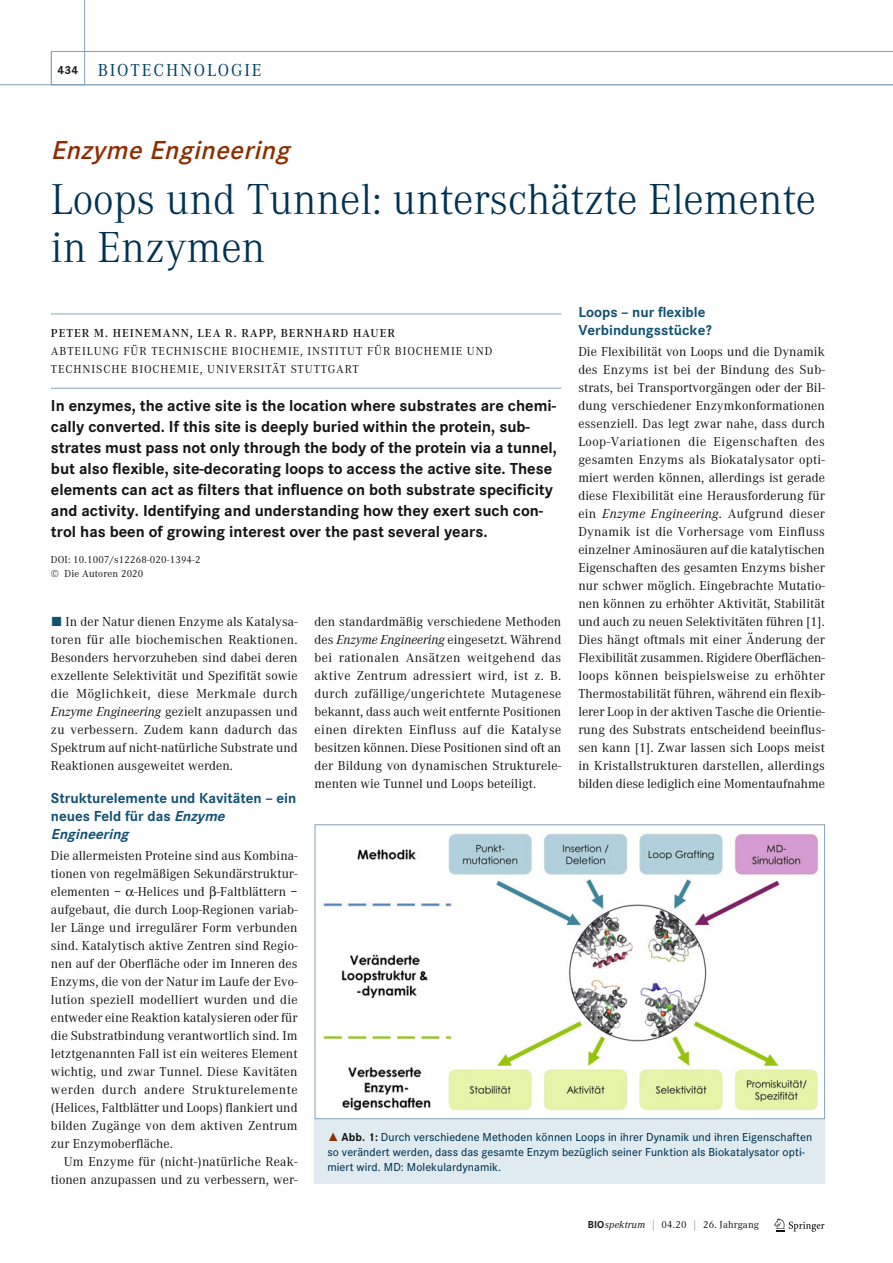
<style>
.page{position:relative;width:893px;height:1263px;background:#fff}
.page>*{position:absolute;margin:0;border:0;box-sizing:border-box;transform-origin:0 0}
.t1{font:300 45px/48px "Corporate A";color:#003252}
.t2{font:italic 600 27px "Corporate S";color:#8d2d00}
.t3{font:18px "Corporate A";letter-spacing:.1em;color:#004264}
.t4{font:700 16.5px/21px "Corporate S";color:#131413}
.t5{font:700 15px/18px "Corporate S";color:#115273}
.t6{font:13.5px/18px "Corporate A";letter-spacing:.005em;color:#131413;text-align:justify}
.t7{font:500 12px/15px "Corporate S";letter-spacing:.005em;color:#003252}
.t8{font:12px/18px "Corporate A";letter-spacing:.075em;color:#131413}
.t9{font:600 12px "Corporate A";letter-spacing:.075em;color:#131413}
.t10{font:10.5px/13.5px "Corporate A";letter-spacing:.015em;color:#131413}
.s1{font-family:"Corporate S";font-weight:700;font-size:12px;color:#131413}
.s2{font-style:italic}
.s3{font-family:"The Sans Expert";color:#115273}
.s4{font-family:"The Sans Expert";font-weight:400;color:#8d2d00}
.s5{font-weight:700;color:#131413}
.s6{font-family:"Corporate S";font-weight:700}
.s7{color:#658ba6}
</style>
<div class="page">
<svg style="left:774px;top:1218px;width:50px;height:14px"></svg>
<hr style="left:51px;top:314px;width:510px;height:1px;background:#84a2ba">
<hr style="left:51px;top:388px;width:510px;height:1px;background:#84a2ba">
<div style="left:315px;top:1119px;width:510px;height:64px;background:#dfebf1"></div>
<img style="left:322px;top:833px;width:495px;height:278px">
<div style="left:315px;top:824px;width:510px;height:295px;border:1px solid #84a2ba"></div>
<svg style="left:0;top:0;width:85px;height:85px"></svg>
<div style="left:51px;top:51px;width:842px;height:34px;border:1px solid #84a2ba"></div>
<h3 class="t3" style="left:58px;top:63px;width:206px"><span class="s1">434</span> BIOTECHNOLOGIE</h3>
<h2 class="t2" style="left:51px;top:141px;width:245px">Enzyme Engineering</h2>
<h1 class="t1" style="left:51px;top:179px;width:766px">Loops und Tunnel: unterschätzte Elemente in Enzymen</h1>
<p class="t5" style="left:578px;top:305px;width:135px">Loops – nur flexible<br>Verbindungsstücke?</p>
<p class="t6" style="left:578px;top:344px;width:248px">Die Flexibilität von Loops und die Dynamik des Enzyms ist bei der Bindung des Sub&shy;strats, bei Transportvorgängen oder der Bil&shy;dung verschiedener Enzymkonformationen essenziell. Das legt zwar nahe, dass durch Loop-Variationen die Eigenschaften des gesamten Enzyms als Biokatalysator opti&shy;miert werden können, allerdings ist gerade diese Flexibilität eine Herausforderung für ein <span class="s2">Enzyme Engineering</span>. Aufgrund dieser Dynamik ist die Vorhersage vom Einfluss einzelner Aminosäuren auf die katalytischen Eigenschaften des gesamten Enzyms bisher nur schwer möglich. Eingebrachte Mutatio&shy;nen können zu erhöhter Aktivität, Stabilität und auch zu neuen Selektivitäten führen [1].<br>Dies hängt oftmals mit einer Änderung der Flexibilität zusammen. Rigidere Oberflächen&shy;loops können beispielsweise zu erhöhter Thermostabilität führen, während ein flexib&shy;lerer Loop in der aktiven Tasche die Orientie&shy;rung des Substrats entscheidend beeinflus&shy;sen kann [1]. Zwar lassen sich Loops meist in Kristallstrukturen darstellen, allerdings bilden diese lediglich eine Momentaufnahme</p>
<p class="t9" style="left:51px;top:329px;width:345px">PETER M. HEINEMANN, LEA R. RAPP, BERNHARD HAUER</p>
<p class="t8" style="left:51px;top:343px;width:443px">ABTEILUNG FÜR TECHNISCHE BIOCHEMIE, INSTITUT FÜR BIOCHEMIE UND<br>TECHNISCHE BIOCHEMIE, UNIVERSITÄT STUTTGART</p>
<p class="t4" style="left:51px;top:396px;width:507px">In enzymes, the active site is the location where substrates are chemi&shy;cally converted. If this site is deeply buried within the protein, sub&shy;strates must pass not only through the body of the protein via a tunnel, but also flexible, site-decorating loops to access the active site. These elements can act as filters that influence on both substrate specificity and activity. Identifying and understanding how they exert such con&shy;trol has been of growing interest over the past several years.</p>
<p class="t10" style="left:51px;top:554px;width:151px">DOI: 10.1007/s12268-020-1394-2 © Die Autoren 2020</p>
<p class="t6" style="left:315px;top:614px;width:248px">den standardmäßig verschiedene Methoden des <span class="s2">Enzyme Engineering</span> eingesetzt. Während bei rationalen Ansätzen weitgehend das ak tive Zentrum adressiert wird, ist z. B. durch zufällige/ungerichtete Mutagenese bekannt, dass auch weit entfernte Positionen einen direkten Einfluss auf die Katalyse besitzen können. Diese Positionen sind oft an der Bildung von dynamischen Strukturele&shy;menten wie Tunnel und Loops beteiligt.</p>
<p class="t6" style="left:51px;top:614px;width:248px"><span class="s3">ó</span> In der Natur dienen Enzyme als Katalysa&shy;toren für alle biochemischen Reaktionen.<br>Besonders hervorzuheben sind dabei deren exzellente Selektivität und Spezifität sowie die Möglichkeit, diese Merkmale durch <span class="s2">Enzyme Engineering</span> gezielt anzupassen und zu verbessern. Zudem kann dadurch das Spektrum auf nicht-natürliche Substrate und Reaktionen ausgeweitet werden.</p>
<p class="t5" style="left:51px;top:791px;width:247px">Strukturelemente und Kavitäten – ein neues Feld für das <span class="s2">Enzyme<br>Engineering</span></p>
<p class="t6" style="left:51px;top:848px;width:248px">Die allermeisten Proteine sind aus Kombina&shy;tionen von regelmäßigen Sekundärstruktur&shy;elementen – -Helices und -Faltblättern – aufgebaut, die durch Loop-Regionen variab&shy;ler Länge und irregulärer Form verbunden sind. Katalytisch aktive Zentren sind Regio&shy;nen auf der Oberfläche oder im Inneren des Enzyms, die von der Natur im Laufe der Evo&shy;lution speziell modelliert wurden und die entweder eine Reaktion katalysieren oder für die Substratbindung verantwortlich sind. Im letztgenannten Fall ist ein weiteres Element wichtig, und zwar Tunnel. Diese Kavitäten werden durch andere Strukturelemente (Helices, Faltblätter und Loops) flankiert und bilden Zugänge von dem aktiven Zentrum zur Enzym oberfläche.</p>
<p class="t6" style="left:51px;top:1154px;width:248px;text-align:right">Um Enzyme für (nicht-)natürliche Reak&shy;tionen anzupassen und zu verbessern, wer-</p>
<p class="t7" style="left:327px;top:1130px;width:486px"><span class="s4">˚</span> <span class="s5">Abb. 1:</span> Durch verschiedene Methoden können Loops in ihrer Dynamik und ihren Eigenschaften so verändert werden, dass das gesamte Enzym bezüglich seiner Funktion als Biokatalysator opti&shy;miert wird. MD: Molekulardynamik.</p>
<p class="t10" style="left:588px;top:1219px;width:173px"><span class="s6">BIO</span><span class="s2">spektrum</span> <span class="s7">|</span> 04.20 <span class="s7">|</span> 26. Jahrgang</p>
</div>
